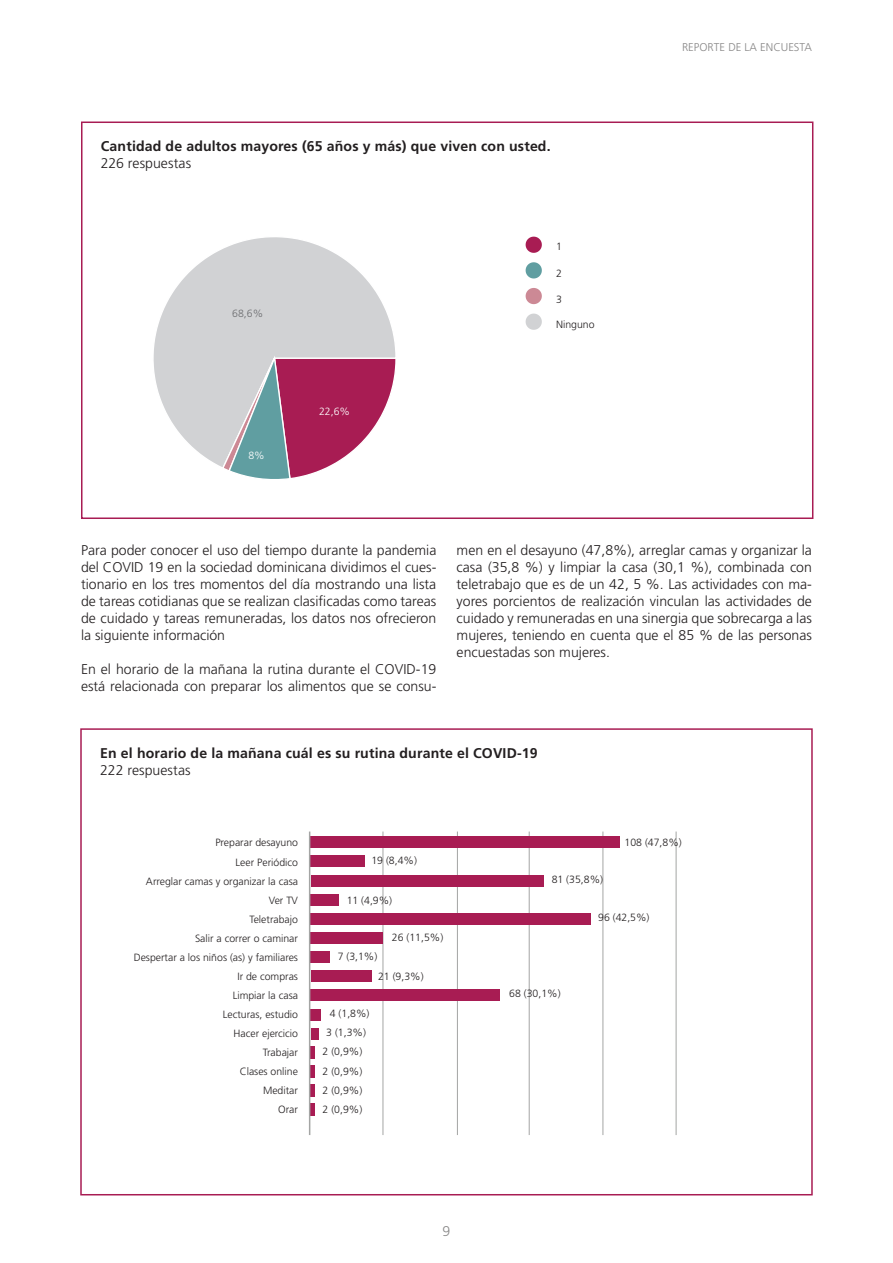
<style>
.page{position:relative;width:893px;height:1263px;background:#fff}
.page>*{position:absolute;margin:0;border:0;box-sizing:border-box;transform-origin:0 0}
.t1{font:300 14.1px/17px "Frutiger";color:#231f20;text-align:justify}
.t2{font:700 14.1px "Frutiger";letter-spacing:.01em;color:#231f20}
.t3{font:300 14.1px "Frutiger";color:#888787}
.t4{font:300 11.25px "Frutiger";color:#888787}
.t5{font:300 10.5px/19px "Frutiger";color:#231f20;text-align:right}
.t6{font:300 10.5px "Frutiger";color:#fff}
.t7{font:300 10.5px "Frutiger";color:#6c6d70}
</style>
<div class="page">
<hr style="left:383px;top:831px;width:1px;height:304px;background:#a4a5a4">
<hr style="left:457px;top:831px;width:1px;height:304px;background:#a4a5a4">
<hr style="left:529px;top:831px;width:1px;height:304px;background:#a4a5a4">
<hr style="left:603px;top:831px;width:1px;height:304px;background:#a4a5a4">
<hr style="left:676px;top:831px;width:1px;height:304px;background:#a4a5a4">
<div style="left:81px;top:122px;width:732px;height:397px;border:2px solid #a81c53"></div>
<svg style="left:526px;top:237px;width:16px;height:16px"></svg>
<svg style="left:526px;top:262px;width:16px;height:16px"></svg>
<svg style="left:526px;top:288px;width:16px;height:16px"></svg>
<svg style="left:526px;top:314px;width:16px;height:16px"></svg>
<svg style="left:153px;top:237px;width:243px;height:230px"></svg>
<svg style="left:221px;top:356px;width:175px;height:123px"></svg>
<div style="left:80px;top:728px;width:733px;height:467px;border:2px solid #a81c53"></div>
<div style="left:311px;top:837px;width:309px;height:11px;background:#a81c53"></div>
<div style="left:311px;top:856px;width:54px;height:11px;background:#a81c53"></div>
<div style="left:311px;top:875px;width:233px;height:11px;background:#a81c53"></div>
<div style="left:311px;top:894px;width:28px;height:11px;background:#a81c53"></div>
<div style="left:311px;top:913px;width:280px;height:11px;background:#a81c53"></div>
<div style="left:311px;top:932px;width:72px;height:12px;background:#a81c53"></div>
<div style="left:311px;top:951px;width:19px;height:12px;background:#a81c53"></div>
<div style="left:311px;top:971px;width:60px;height:11px;background:#a81c53"></div>
<div style="left:311px;top:990px;width:189px;height:11px;background:#a81c53"></div>
<div style="left:311px;top:1009px;width:10px;height:11px;background:#a81c53"></div>
<div style="left:311px;top:1028px;width:8px;height:11px;background:#a81c53"></div>
<hr style="left:311px;top:1046px;width:4px;height:12px;background:#a81c53">
<hr style="left:311px;top:1065px;width:4px;height:12px;background:#a81c53">
<hr style="left:311px;top:1084px;width:4px;height:13px;background:#a81c53">
<hr style="left:311px;top:1103px;width:4px;height:13px;background:#a81c53">
<hr style="left:309px;top:831px;width:1px;height:304px;background:#a4a5a4">
<p class="t2" style="left:101px;top:138px;width:451px">Cantidad de adultos mayores (65 años y más) que viven con usted.</p>
<p class="t1" style="left:101px;top:155px;width:92px">226 respuestas</p>
<p class="t7" style="left:232px;top:307px;width:32px">68,6%</p>
<p class="t6" style="left:248px;top:449px;width:18px">8%</p>
<p class="t6" style="left:319px;top:405px;width:32px">22,6%</p>
<p class="t5" style="left:556px;top:237px;width:7px">1</p>
<p class="t5" style="left:556px;top:264px;width:7px">2</p>
<p class="t5" style="left:556px;top:290px;width:7px">3</p>
<p class="t5" style="left:556px;top:315px;width:40px">Ninguno</p>
<p class="t4" style="left:682px;top:40px;width:131px">REPORTE DE LA ENCUESTA</p>
<p class="t1" style="left:81px;top:542px;width:357px">Para poder conocer el uso del tiempo durante la pandemia del COVID 19 en la sociedad dominicana dividimos el cues&shy;tionario en los tres momentos del día mostrando una lista de tareas cotidianas que se realizan clasificadas como tareas de cuidado y tareas remuneradas, los datos nos ofrecieron la siguiente información</p>
<p class="t1" style="left:81px;top:660px;width:357px">En el horario de la mañana la rutina durante el COVID-19 está relacionada con preparar los alimentos que se consu-</p>
<p class="t1" style="left:457px;top:542px;width:357px">men en el desayuno (47,8%), arreglar camas y organizar la casa (35,8 %) y limpiar la casa (30,1 %), combinada con teletrabajo que es de un 42, 5 %. Las actividades con ma&shy;yores porcientos de realización vinculan las actividades de cuidado y remuneradas en una sinergia que sobrecarga a las mujeres, teniendo en cuenta que el 85 % de las personas encuestadas son mujeres.</p>
<p class="t2" style="left:100px;top:745px;width:439px">En el horario de la mañana cuál es su rutina durante el COVID-19</p>
<p class="t1" style="left:100px;top:762px;width:92px">222 respuestas</p>
<p class="t5" style="left:215px;top:833px;width:84px">Preparar desayuno</p>
<p class="t5" style="left:625px;top:833px;width:59px">108 (47,8%)</p>
<p class="t5" style="left:236px;top:852px;width:64px">Leer Periódico</p>
<p class="t5" style="left:371px;top:851px;width:47px">19 (8,4%)</p>
<p class="t5" style="left:146px;top:871px;width:154px">Arreglar camas y organizar la casa</p>
<p class="t5" style="left:552px;top:870px;width:53px">81 (35,8%)</p>
<p class="t5" style="left:269px;top:890px;width:31px">Ver TV</p>
<p class="t5" style="left:347px;top:890px;width:47px">11 (4,9%)</p>
<p class="t5" style="left:250px;top:909px;width:50px">Teletrabajo</p>
<p class="t5" style="left:598px;top:907px;width:53px">96 (42,5%)</p>
<p class="t5" style="left:195px;top:928px;width:105px">Salir a correr o caminar</p>
<p class="t5" style="left:392px;top:927px;width:53px">26 (11,5%)</p>
<p class="t5" style="left:134px;top:947px;width:166px">Despertar a los niños (as) y familiares</p>
<p class="t5" style="left:338px;top:946px;width:41px">7 (3,1%)</p>
<p class="t5" style="left:237px;top:967px;width:62px">Ir de compras</p>
<p class="t5" style="left:378px;top:967px;width:47px">21 (9,3%)</p>
<p class="t5" style="left:233px;top:986px;width:67px">Limpiar la casa</p>
<p class="t5" style="left:223px;top:1005px;width:77px">Lecturas, estudio</p>
<p class="t5" style="left:233px;top:1024px;width:66px">Hacer ejercicio</p>
<p class="t5" style="left:263px;top:1043px;width:37px">Trabajar</p>
<p class="t5" style="left:240px;top:1062px;width:60px">Clases online</p>
<p class="t5" style="left:263px;top:1081px;width:36px">Meditar<br>Orar</p>
<p class="t5" style="left:330px;top:1004px;width:41px">4 (1,8%)</p>
<p class="t5" style="left:326px;top:1023px;width:41px">3 (1,3%)</p>
<p class="t5" style="left:323px;top:1042px;width:41px">2 (0,9%)</p>
<p class="t5" style="left:323px;top:1061px;width:41px">2 (0,9%)</p>
<p class="t5" style="left:323px;top:1080px;width:41px">2 (0,9%)</p>
<p class="t5" style="left:323px;top:1100px;width:41px">2 (0,9%)</p>
<p class="t5" style="left:509px;top:984px;width:53px">68 (30,1%)</p>
<p class="t3" style="left:443px;top:1223px;width:9px">9</p>
</div>
